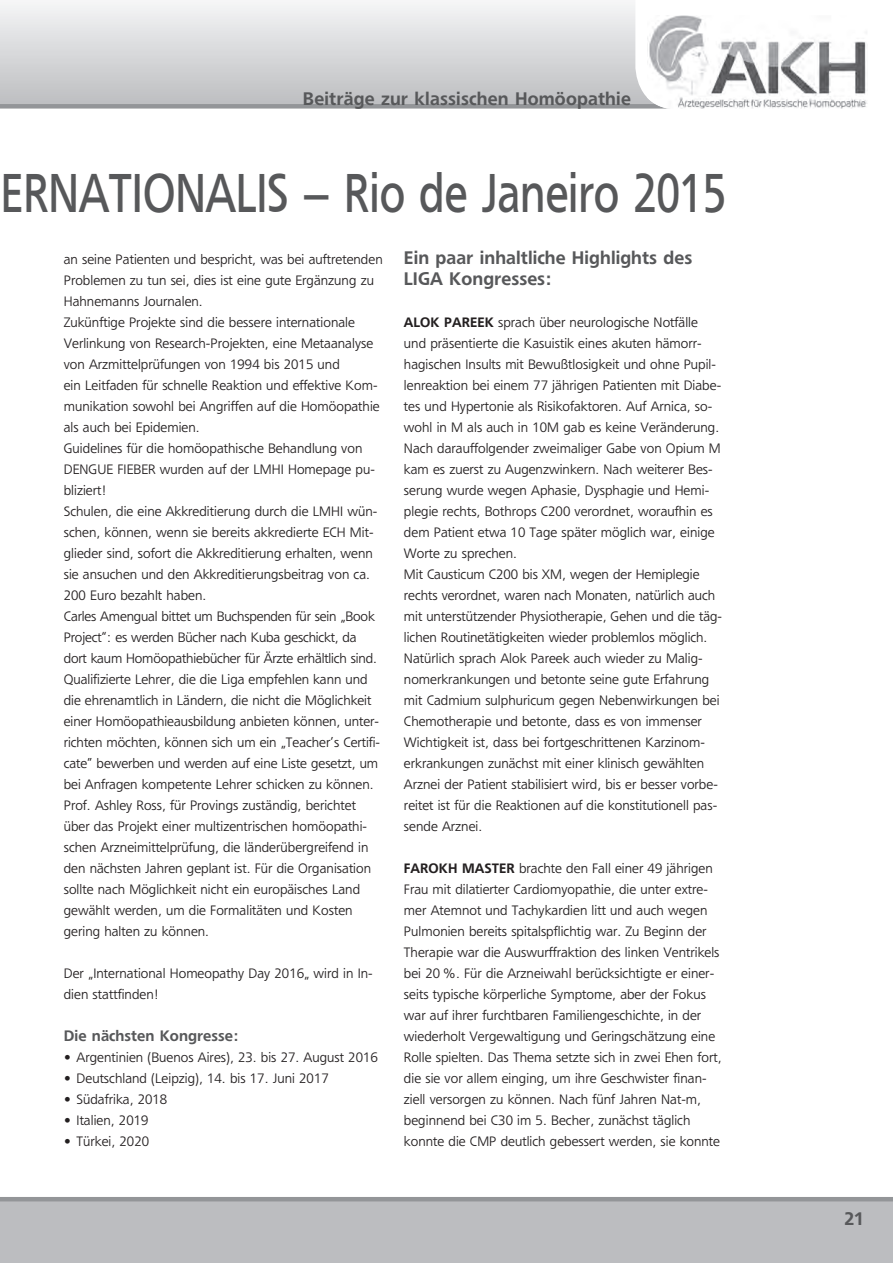
<style>
.page{position:relative;width:893px;height:1263px;background:#fff}
.page>*{position:absolute;margin:0;border:0;box-sizing:border-box;transform-origin:0 0}
.t1{font:54px "Freeborn SB";color:#57585a;scale:.79 1}
.t2{font:500 18px/21px "Freeborn SB";letter-spacing:.005em;color:#57585a}
.t3{font:500 15px "Freeborn SB";letter-spacing:.005em;color:#57585a}
.t4{font:300 13.5px/21px "Freeborn SB";letter-spacing:.005em;color:#231f20}
.s1{font-weight:500}
</style>
<div class="page">
<div style="left:0;top:1199px;width:893px;height:64px;background:#bcbdc0"></div>
<hr style="left:0;top:1197px;width:893px;height:4px;background:#939598">
<div style="left:0;top:0;width:893px;height:106px;background:linear-gradient(to bottom,#f5f6f7,#bcbec0)"></div>
<div style="left:0;top:104px;width:893px;height:5px;background:#939598"></div>
<svg style="left:635px;top:0;width:258px;height:109px"></svg>
<img style="left:647px;top:15px;width:220px;height:94px">
<h2 class="t2" style="left:303px;top:88px;width:330px">Beiträge zur klassischen Homöopathie</h2>
<h1 class="t1" style="left:1px;top:163px;width:920px">ERNATIONALIS – Rio de Janeiro 2015</h1>
<h2 class="t2" style="left:404px;top:247px;width:290px">Ein paar inhaltliche Highlights des<br>LIGA Kongresses:</h2>
<p class="t4" style="left:404px;top:312px;width:319px"><span class="s1">ALOK PAREEK</span> sprach über neurologische Notfälle und präsentierte die Kasuistik eines akuten hämorr&shy;hagischen Insults mit Bewußtlosigkeit und ohne Pupil&shy;lenreaktion bei einem 77 jährigen Patienten mit Diabe&shy;tes und Hypertonie als Risikofaktoren. Auf Arnica, so&shy;wohl in M als auch in 10M gab es keine Veränderung.<br>Nach darauffolgender zweimaliger Gabe von Opium M kam es zuerst zu Augenzwinkern. Nach weiterer Bes&shy;serung wurde wegen Aphasie, Dysphagie und Hemi&shy;plegie rechts, Bothrops C200 verordnet, woraufhin es dem Patient etwa 10 Tage später möglich war, einige Worte zu sprechen.<br>Mit Causticum C200 bis XM, wegen der Hemiplegie rechts verordnet, waren nach Monaten, natürlich auch mit unterstützender Physiotherapie, Gehen und die täg&shy;lichen Routinetätigkeiten wieder problemlos möglich.<br>Natürlich sprach Alok Pareek auch wieder zu Malig&shy;nomerkrankungen und betonte seine gute Erfahrung mit Cadmium sulphuricum gegen Nebenwirkungen bei Chemotherapie und betonte, dass es von immenser Wichtigkeit ist, dass bei fortgeschrittenen Karzinom&shy;erkrankungen zunächst mit einer klinisch gewählten Arznei der Patient stabilisiert wird, bis er besser vorbe&shy;reitet ist für die Reaktionen auf die konstitutionell pas&shy;sende Arznei.</p>
<p class="t4" style="left:404px;top:858px;width:319px"><span class="s1">FAROKH MASTER</span> brachte den Fall einer 49 jährigen Frau mit dilatierter Cardiomyopathie, die unter extre&shy;mer Atemnot und Tachykardien litt und auch wegen Pulmonien bereits spitalspflichtig war. Zu Beginn der Therapie war die Auswurffraktion des linken Ventrikels bei 20 %. Für die Arzneiwahl berücksichtigte er einer&shy;seits typische körperliche Symptome, aber der Fokus war auf ihrer furchtbaren Familiengeschichte, in der wiederholt Vergewaltigung und Geringschätzung eine Rolle spielten. Das Thema setzte sich in zwei Ehen fort, die sie vor allem einging, um ihre Geschwister finan&shy;ziell versorgen zu können. Nach fünf Jahren Nat-m, beginnend bei C30 im 5. Becher, zunächst täglich konnte die CMP deutlich gebessert werden, sie konnte</p>
<p class="t4" style="left:64px;top:249px;width:320px">an seine Patienten und bespricht, was bei auftretenden Problemen zu tun sei, dies ist eine gute Ergänzung zu Hahnemanns Journalen.<br>Zukünftige Projekte sind die bessere internationale Verlinkung von Research-Projekten, eine Metaanalyse von Arzmittelprüfungen von 1994 bis 2015 und<br>ein Leitfaden für schnelle Reaktion und effektive Kom&shy;munikation sowohl bei Angriffen auf die Homöopathie als auch bei Epidemien.<br>Guidelines für die homöopathische Behandlung von DENGUE FIEBER wurden auf der LMHI Homepage pu&shy;bliziert!<br>Schulen, die eine Akkreditierung durch die LMHI wün&shy;schen, können, wenn sie bereits akkredierte ECH Mit&shy;glieder sind, sofort die Akkreditierung erhalten, wenn sie ansuchen und den Akkreditierungsbeitrag von ca.<br>200 Euro bezahlt haben.<br>Carles Amengual bittet um Buchspenden für sein „Book Project“: es werden Bücher nach Kuba geschickt, da dort kaum Homöopathiebücher für Ärzte erhältlich sind.<br>Qualifizierte Lehrer, die die Liga empfehlen kann und die ehrenamtlich in Ländern, die nicht die Möglichkeit einer Homöopathieausbildung anbieten können, unter&shy;richten möchten, können sich um ein „Teacher’s Certifi&shy;cate” bewerben und werden auf eine Liste gesetzt, um bei Anfragen kompetente Lehrer schicken zu können.<br>Prof. Ashley Ross, für Provings zuständig, berichtet über das Projekt einer multizentrischen homöopathi&shy;schen Arzneimittelprüfung, die länderübergreifend in den nächsten Jahren geplant ist. Für die Organisation sollte nach Möglichkeit nicht ein europäisches Land gewählt werden, um die Formalitäten und Kosten gering halten zu können.</p>
<p class="t4" style="left:64px;top:963px;width:310px">Der „International Homeopathy Day 2016„ wird in In&shy;dien stattfinden!</p>
<p class="t3" style="left:64px;top:1027px;width:177px">Die nächsten Kongresse:</p>
<p class="t4" style="left:64px;top:1047px;width:316px">• Argentinien (Buenos Aires), 23. bis 27. August 2016</p>
<p class="t4" style="left:64px;top:1068px;width:266px">• Deutschland (Leipzig), 14. bis 17. Juni 2017</p>
<p class="t4" style="left:64px;top:1089px;width:105px">• Südafrika, 2018</p>
<p class="t4" style="left:64px;top:1110px;width:86px">• Italien, 2019</p>
<p class="t4" style="left:64px;top:1131px;width:87px">• Türkei, 2020</p>
<h2 class="t2" style="left:845px;top:1208px;width:21px">21</h2>
</div>
